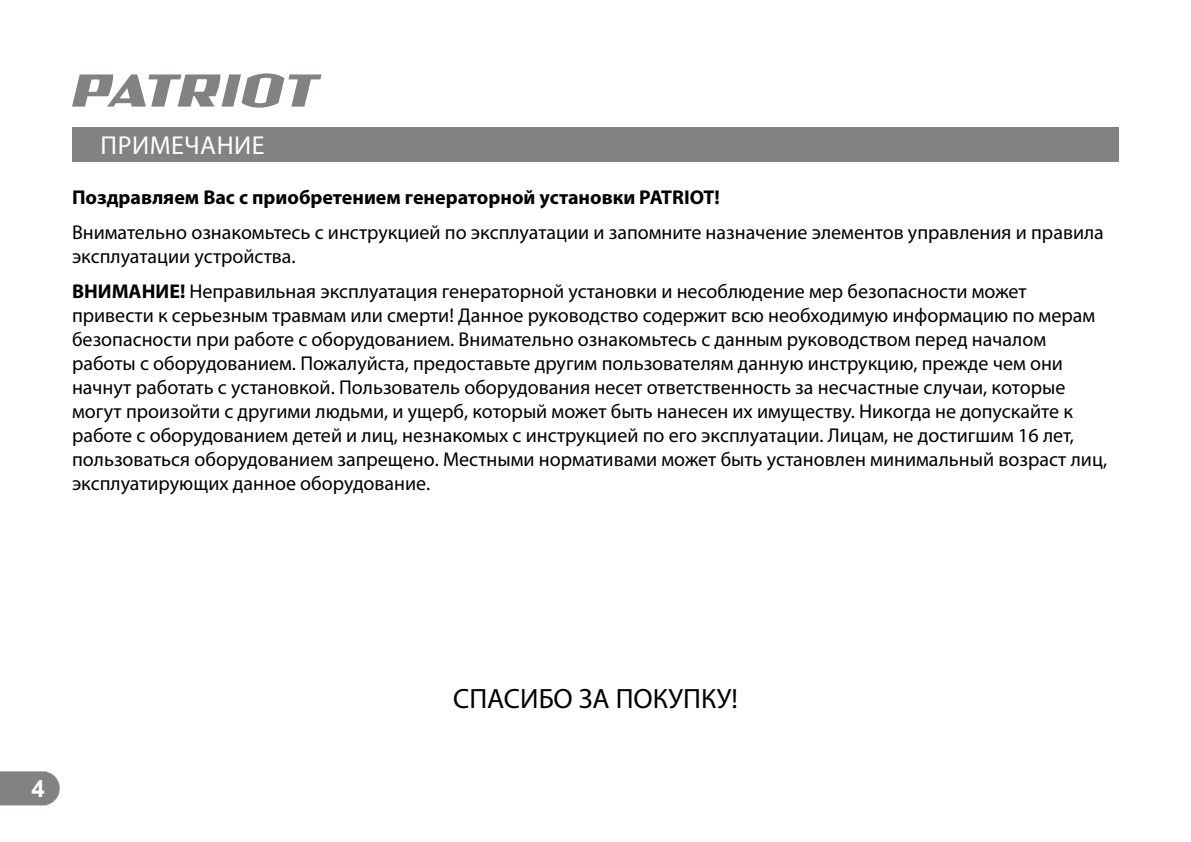
<style>
.page{position:relative;width:1191px;height:842px;background:#fff}
.page>*{position:absolute;margin:0;border:0;box-sizing:border-box;transform-origin:0 0}
.t1{font:28px "Myriad Pro";color:#000}
.t2{font:26px "Myriad Pro";letter-spacing:.02em;color:#fff}
.t3{font:700 24px "Arial";color:#fff}
.t4{font:20px/24px "Myriad Pro";color:#000}
.t5{font:700 20px "Myriad Pro";color:#000}
.s1{font-weight:700}
</style>
<div class="page">
<svg style="left:0;top:771px;width:60px;height:34px;background:#898b8d"></svg>
<svg style="left:72px;top:73px;width:249px;height:35px"></svg>
<div style="left:72px;top:127px;width:1047px;height:34px;background:#808284"></div>
<h2 class="t2" style="left:101px;top:133px;width:165px">ПРИМЕЧАНИЕ</h2>
<p class="t5" style="left:72px;top:187px;width:649px">Поздравляем Вас с приобретением генераторной установки PATRIOT!</p>
<p class="t4" style="left:72px;top:221px;width:1033px">Внимательно ознакомьтесь с инструкцией по эксплуатации и запомните назначение элементов управления и правила эксплуатации устройства.</p>
<p class="t4" style="left:72px;top:280px;width:1036px"><span class="s1">ВНИМАНИЕ!</span> Неправильная эксплуатация генераторной установки и несоблюдение мер безопасности может привести к серьезным травмам или смерти! Данное руководство содержит всю необходимую информацию по мерам безопасности при работе с оборудованием. Внимательно ознакомьтесь с данным руководством перед началом работы с оборудованием. Пожалуйста, предоставьте другим пользователям данную инструкцию, прежде чем они начнут работать с установкой. Пользователь оборудования несет ответственность за несчастные случаи, которые могут произойти с другими людьми, и ущерб, который может быть нанесен их имуществу. Никогда не допускайте к работе с оборудованием детей и лиц, незнакомых с инструкцией по его эксплуатации. Лицам, не достигшим 16 лет, пользоваться оборудованием запрещено. Местными нормативами может быть установлен минимальный возраст лиц, эксплуатирующих данное оборудование.</p>
<p class="t3" style="left:31px;top:775px;width:15px">4</p>
<h1 class="t1" style="left:453px;top:685px;width:286px">СПАСИБО ЗА ПОКУПКУ!</h1>
</div>
